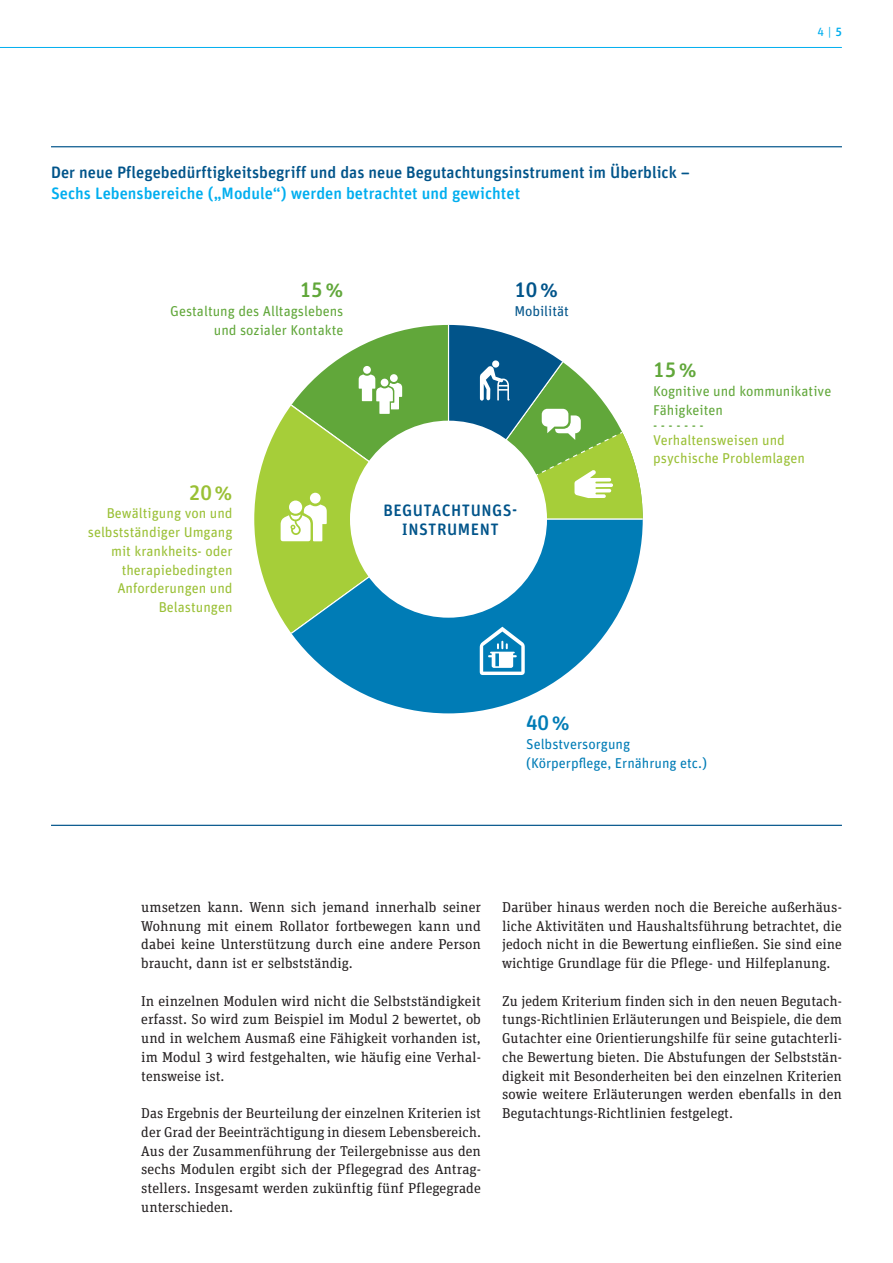
<style>
.page{position:relative;width:893px;height:1263px;background:#fff}
.page>*{position:absolute;margin:0;border:0;box-sizing:border-box;transform-origin:0 0}
.t1{font:500 21px "Unit Rounded OT";color:#61a73a}
.t2{font:500 21px "Unit Rounded OT";color:#007cb6}
.t3{font:500 21px "Unit Rounded OT";color:#01548a}
.t4{font:500 21px "Unit Rounded OT";color:#9ac035}
.t5{font:500 16.5px "Unit Rounded OT";color:#01548a}
.t6{font:500 16.5px "Unit Rounded OT";color:#00aeef}
.t7{font:500 16.5px/18.8px "Unit Rounded OT";letter-spacing:.03em;color:#01548a;text-align:center}
.t8{font:14.25px/18.8px "Unit Slab OT";color:#231f20;text-align:justify}
.t9{font:14.25px/18.8px "Unit Rounded OT";color:#9ac035}
.t10{font:14.25px/18.8px "Unit Rounded OT";color:#61a73a}
.t11{font:14.25px/18.8px "Unit Rounded OT";color:#007cb6}
.t12{font:14.25px "Unit Rounded OT";color:#01548a}
.t13{font:12px "Unit Rounded OT";color:#00aeef}
.s1{font-weight:500}
</style>
<div class="page">
<hr style="left:0;top:47px;width:842px;height:1px;background:#00aeef">
<svg style="left:254px;top:421px;width:31px;height:203px"></svg>
<svg style="left:285px;top:541px;width:357px;height:172px"></svg>
<div style="left:350px;top:421px;width:197px;height:197px;background:#fff;border-radius:50%"></div>
<svg style="left:480px;top:627px;width:45px;height:48px"></svg>
<svg style="left:281px;top:325px;width:362px;height:216px"></svg>
<hr style="left:51px;top:146px;width:791px;height:1px;background:#01548a">
<hr style="left:51px;top:825px;width:791px;height:1px;background:#01548a">
<p class="t5" style="left:51px;top:162px;width:641px">Der neue Pflegebedürftigkeitsbegriff und das neue Begutachtungsinstrument im Überblick –</p>
<p class="t6" style="left:51px;top:183px;width:471px">Sechs Lebensbereiche („Module“) werden betrachtet und gewichtet</p>
<h1 class="t1" style="left:300px;top:277px;width:45px">15%</h1>
<p class="t10" style="left:170px;top:301px;width:175px;text-align:right">Gestaltung des Alltagslebens und sozialer Kontakte</p>
<h1 class="t3" style="left:514px;top:277px;width:45px">10%</h1>
<p class="t12" style="left:514px;top:302px;width:56px">Mobilität</p>
<p class="t13" style="left:818px;top:24px;width:26px">4 | <span class="s1">5</span></p>
<h1 class="t4" style="left:189px;top:479px;width:45px">20%</h1>
<p class="t9" style="left:88px;top:504px;width:146px;text-align:right">Bewältigung von und selbstständiger Umgang mit krankheits- oder therapiebedingten<br>Anforderungen und<br>Belastungen</p>
<p class="t7" style="left:383px;top:501px;width:135px">BEGUTACHTUNGS-<br>INSTRUMENT</p>
<h1 class="t1" style="left:653px;top:357px;width:45px">15%</h1>
<p class="t10" style="left:653px;top:381px;width:180px">Kognitive und kommunikative<br>Fähigkeiten</p>
<p class="t10" style="left:653px;top:415px;width:52px">- - - - - - -</p>
<p class="t9" style="left:653px;top:430px;width:153px">Verhaltensweisen und psychische Problemlagen</p>
<h1 class="t2" style="left:526px;top:709px;width:45px">40%</h1>
<p class="t11" style="left:526px;top:734px;width:183px">Selbstversorgung (Körperpflege, Ernährung etc.)</p>
<p class="t8" style="left:141px;top:897px;width:341px">umsetzen kann. Wenn sich jemand innerhalb seiner Wohnung mit einem Rollator fortbewegen kann und dabei keine Unterstützung durch eine andere Person braucht, dann ist er selbstständig.</p>
<p class="t8" style="left:141px;top:991px;width:341px">In einzelnen Modulen wird nicht die Selbstständigkeit erfasst. So wird zum Beispiel im Modul 2 bewertet, ob und in welchem Ausmaß eine Fähigkeit vorhanden ist, im Modul 3 wird festgehalten, wie häufig eine Verhal&shy;tensweise ist.</p>
<p class="t8" style="left:141px;top:1104px;width:341px">Das Ergebnis der Beurteilung der einzelnen Kriterien ist der Grad der Beeinträchtigung in diesem Lebensbereich.<br>Aus der Zusammenführung der Teilergebnisse aus den sechs Modulen ergibt sich der Pflegegrad des Antrag&shy;stellers. Insgesamt werden zukünftig fünf Pflegegrade unterschieden.</p>
<p class="t8" style="left:502px;top:897px;width:341px">Darüber hinaus werden noch die Bereiche außerhäus&shy;liche Aktivitäten und Haushaltsführung betrachtet, die jedoch nicht in die Bewertung einfließen. Sie sind eine wichtige Grundlage für die Pflege- und Hilfeplanung.</p>
<p class="t8" style="left:502px;top:991px;width:341px">Zu jedem Kriterium finden sich in den neuen Begutach&shy;tungs-Richtlinien Erläuterungen und Beispiele, die dem Gutachter eine Orientierungshilfe für seine gutachterli&shy;che Bewertung bieten. Die Abstufungen der Selbststän&shy;digkeit mit Besonderheiten bei den einzelnen Kriterien sowie weitere Erläuterungen werden ebenfalls in den Begutachtungs-Richtlinien festgelegt.</p>
</div>
